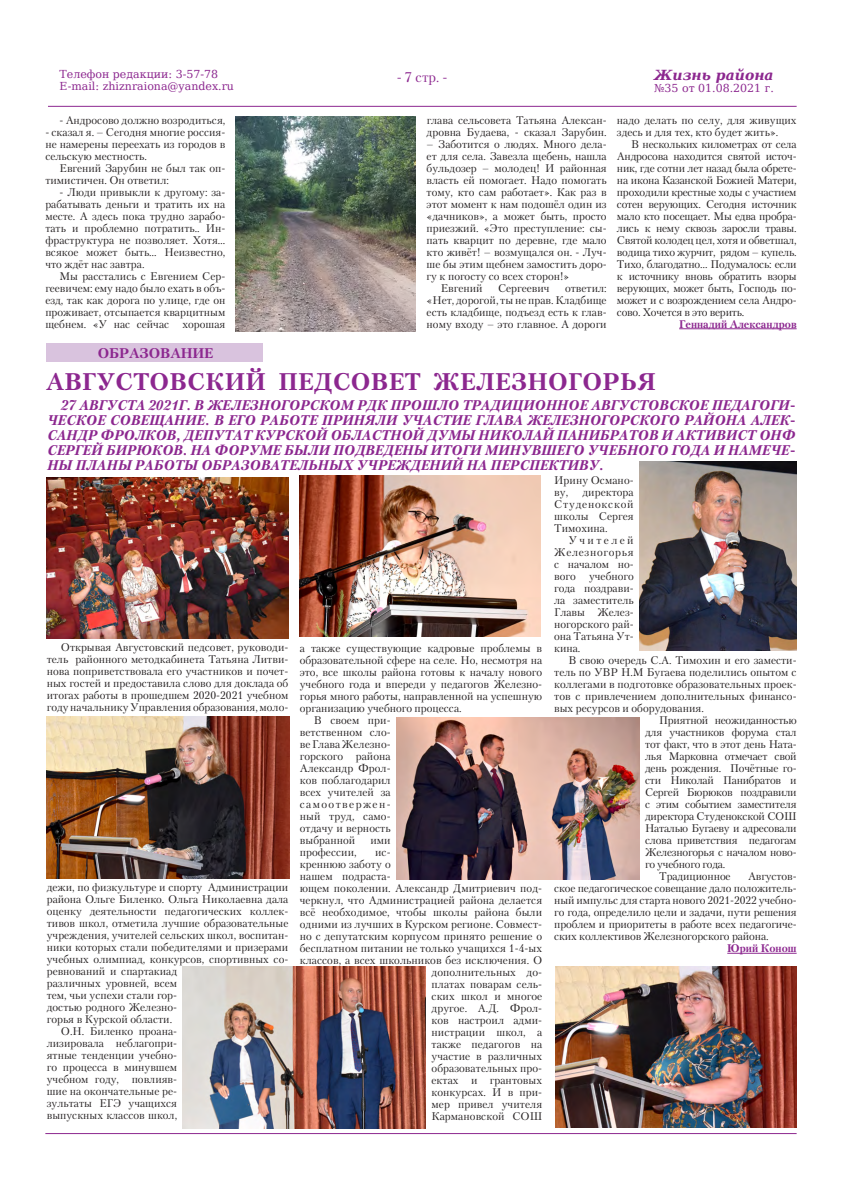
<style>
.page{position:relative;width:842px;height:1191px;background:#fff}
.page>*{position:absolute;margin:0;border:0;box-sizing:border-box;transform-origin:0 0}
.Заголовок{font:700 24px "Petersburg C";letter-spacing:.02em;color:#8c278f}
.Врезка{font:italic 700 14px/15px "Petersburg C";color:#8c278f;text-align:justify}
.t1{font:italic 700 14px "DejaVu Serif";color:#8c278f}
.t2{font:700 14px "Petersburg C";color:#8c278f}
.t3{font:14px "Petersburg C";color:#8c278f}
.Текст{font:11px/12px "Petersburg C";color:#231f20;text-align:justify}
.t4{font:11px "DejaVu Serif";color:#8c278f}
.Подпись{font:700 11px "Petersburg C";color:#8c278f}
</style>
<div class="page">
<hr style="left:727px;top:953px;width:70px;height:1px;background:#8c278f">
<hr style="left:48px;top:106px;width:749px;height:1px;background:#8c278f">
<hr style="left:45px;top:1133px;width:752px;height:1px;background:#8c278f">
<div style="left:46px;top:343px;width:216px;height:19px;background:#d9c3de"></div>
<img style="left:235px;top:116px;width:180px;height:215px">
<hr style="left:679px;top:328px;width:118px;height:1px;background:#8c278f">
<img style="left:299px;top:475px;width:241px;height:161px">
<img style="left:639px;top:462px;width:158px;height:189px">
<img style="left:183px;top:966px;width:243px;height:162px">
<img style="left:396px;top:717px;width:243px;height:162px">
<img style="left:555px;top:966px;width:242px;height:161px">
<img style="left:46px;top:477px;width:242px;height:161px">
<img style="left:46px;top:716px;width:243px;height:162px">
<p class="t4" style="left:60px;top:66px;width:160px">Телефон редакции: 3-57-78</p>
<p class="t4" style="left:60px;top:78px;width:176px">E-mail: zhiznraiona@yandex.ru</p>
<p class="Текст" style="left:60px;top:114px;width:167px">- Андросово должно возродиться,</p>
<p class="Текст" style="left:45px;top:126px;width:182px">- сказал я. – Сегодня многие россия&shy;не намерены переехать из городов в сельскую местность.</p>
<p class="Текст" style="left:45px;top:162px;width:181px;text-indent:14px">Евгений Зарубин не был так оп&shy;тимистичен. Он ответил:</p>
<p class="Текст" style="left:45px;top:186px;width:182px;text-indent:14px">- Люди привыкли к другому: за&shy;рабатывать деньги и тратить их на месте. А здесь пока трудно зарабо&shy;тать и проблемно потратить.. Ин&shy;фраструктура не позволяет. Хотя… всякое может быть… Неизвестно, что ждёт нас завтра.</p>
<p class="Текст" style="left:45px;top:270px;width:182px;text-indent:14px">Мы расстались с Евгением Сер&shy;геевичем: ему надо было ехать в объ&shy;езд, так как дорога по улице, где он проживает, отсыпается кварцитным щебнем. «У нас сейчас хорошая</p>
<p class="t2" style="left:98px;top:345px;width:117px">ОБРАЗОВАНИЕ</p>
<p class="t3" style="left:397px;top:68px;width:52px">- 7 стр. -</p>
<p class="Текст" style="left:427px;top:114px;width:182px">глава сельсовета Татьяна Алексан&shy;дровна Будаева, - сказал Зарубин.</p>
<p class="Текст" style="left:427px;top:138px;width:182px">– Заботится о людях. Много дела&shy;ет для села. Завезла щебень, нашла бульдозер – молодец! И районная власть ей помогает. Надо помогать тому, кто сам работает». Как раз в этот момент к нам подошёл один из «дачников», а может быть, просто приезжий. «Это преступление: сы&shy;пать кварцит по деревне, где мало кто живёт! – возмущался он. - Луч&shy;ше бы этим щебнем замостить доро&shy;гу к погосту со всех сторон!»</p>
<p class="Текст" style="left:441px;top:282px;width:43px">Евгений</p>
<p class="Текст" style="left:498px;top:282px;width:53px">Сергеевич</p>
<p class="Текст" style="left:427px;top:282px;width:182px;text-indent:138px">ответил: «Нет, дорогой, ты не прав. Кладбище есть кладбище, подъезд есть к глав&shy;ному входу – это главное. А дороги</p>
<p class="t1" style="left:654px;top:64px;width:121px">Жизнь района</p>
<p class="t4" style="left:654px;top:80px;width:121px">№35 от 01.08.2021 г.</p>
<p class="Текст" style="left:617px;top:114px;width:181px">надо делать по селу, для живущих здесь и для тех, кто будет жить».</p>
<p class="Текст" style="left:617px;top:138px;width:181px;text-indent:14px">В нескольких километрах от села Андросова находится святой источ&shy;ник, где сотни лет назад была обрете&shy;на икона Казанской Божией Матери, проходили крестные ходы с участием сотен верующих. Сегодня источник мало кто посещает. Мы едва пробра&shy;лись к нему сквозь заросли травы.<br>Святой колодец цел, хотя и обветшал, водица тихо журчит, рядом – купель.<br>Тихо, благодатно… Подумалось: если к источнику вновь обратить взоры верующих, может быть, Господь по&shy;может и с возрождением села Андро&shy;сово. Хочется в это верить.</p>
<p class="Подпись" style="left:679px;top:317px;width:119px">Геннадий Александров</p>
<p class="Заголовок" style="left:46px;top:368px;width:611px">АВГУСТОВСКИЙ ПЕДСОВЕТ ЖЕЛЕЗНОГОРЬЯ</p>
<p class="Врезка" style="left:47px;top:397px;width:750px;text-indent:14px">27 АВГУСТА 2021Г. В ЖЕЛЕЗНОГОРСКОМ РДК ПРОШЛО ТРАДИЦИОННОЕ АВГУСТОВСКОЕ ПЕДАГОГИ-ЧЕСКОЕ СОВЕЩАНИЕ. В ЕГО РАБОТЕ ПРИНЯЛИ УЧАСТИЕ ГЛАВА ЖЕЛЕЗНОГОРСКОГО РАЙОНА АЛЕК-САНДР ФРОЛКОВ, ДЕПУТАТ КУРСКОЙ ОБЛАСТНОЙ ДУМЫ НИКОЛАЙ ПАНИБРАТОВ И АКТИВИСТ ОНФ СЕРГЕЙ БИРЮКОВ. НА ФОРУМЕ БЫЛИ ПОДВЕДЕНЫ ИТОГИ МИНУВШЕГО УЧЕБНОГО ГОДА И НАМЕЧЕ-НЫ ПЛАНЫ РАБОТЫ ОБРАЗОВАТЕЛЬНЫХ УЧРЕЖДЕНИЙ НА ПЕРСПЕКТИВУ.</p>
<p class="Текст" style="left:47px;top:641px;width:243px;text-indent:14px">Открывая Августовский педсовет, руководи&shy;тель районного методкабинета Татьяна Литви&shy;нова поприветствовала его участников и почет&shy;ных гостей и предоставила слово для доклада об итогах работы в прошедшем 2020-2021 учебном году начальнику Управления образования, моло-</p>
<p class="Текст" style="left:47px;top:881px;width:243px;text-align:left">дежи, по физкультуре и спорту Администрации района Ольге Биленко. Ольга Николаевна дала оценку деятельности педагогических коллек&shy;тивов школ, отметила лучшие образовательные учреждения, учителей сельских школ, воспитан&shy;ники которых стали победителями и призерами учебных олимпиад, конкурсов, спортивных со&shy;ревнований и спартакиад<br>различных уровней, всем<br>тем, чьи успехи стали гор-<br>достью родного Железно-<br>горья в Курской области.</p>
<p class="Текст" style="left:47px;top:1025px;width:132px;text-indent:14px">О.Н. Биленко проана&shy;лизировала неблагопри&shy;ятные тенденции учебно&shy;го процесса в минувшем учебном году, повлияв&shy;шие на окончательные ре&shy;зультаты ЕГЭ учащихся выпускных классов школ,</p>
<p class="Текст" style="left:300px;top:641px;width:244px">а также существующие кадровые проблемы в образовательной сфере на селе. Но, несмотря на это, все школы района готовы к началу нового учебного года и впереди у педагогов Железно&shy;горья много работы, направленной на успешную организацию учебного процесса.</p>
<p class="Текст" style="left:300px;top:713px;width:92px;text-indent:14px">В своем при&shy;ветственном сло&shy;ве Глава Железно&shy;горского района Александр Фрол&shy;ков поблагодарил всех учителей за самоотвержен&shy;ный труд, само&shy;отдачу и верность выбранной</p>
<p class="Текст" style="left:370px;top:833px;width:22px">ими</p>
<p class="Текст" style="left:300px;top:845px;width:58px">профессии,</p>
<p class="Текст" style="left:375px;top:845px;width:17px">ис-</p>
<p class="Текст" style="left:300px;top:857px;width:92px">креннюю заботу о</p>
<p class="Текст" style="left:300px;top:869px;width:92px">нашем подраста-</p>
<p class="Текст" style="left:300px;top:881px;width:244px">ющем поколении. Александр Дмитриевич под-</p>
<p class="Текст" style="left:300px;top:893px;width:244px">черкнул, что Администрацией района делается</p>
<p class="Текст" style="left:300px;top:905px;width:244px">всё необходимое, чтобы школы района были</p>
<p class="Текст" style="left:300px;top:917px;width:244px">одними из лучших в Курском регионе. Совмест-</p>
<p class="Текст" style="left:300px;top:929px;width:244px">но с депутатским корпусом принято решение о</p>
<p class="Текст" style="left:300px;top:941px;width:244px">бесплатном питании не только учащихся 1-4-ых</p>
<p class="Текст" style="left:300px;top:953px;width:244px">классов, а всех школьников без исключения. О</p>
<p class="Текст" style="left:432px;top:965px;width:112px">дополнительных до-</p>
<p class="Текст" style="left:432px;top:977px;width:112px">платах поварам сель-</p>
<p class="Текст" style="left:432px;top:989px;width:112px">ских школ и многое</p>
<p class="Текст" style="left:432px;top:1001px;width:112px">другое. А.Д. Фрол-</p>
<p class="Текст" style="left:432px;top:1013px;width:112px">ков настроил адми-</p>
<p class="Текст" style="left:432px;top:1025px;width:112px">нистрации школ, а</p>
<p class="Текст" style="left:432px;top:1037px;width:112px">также педагогов на</p>
<p class="Текст" style="left:432px;top:1049px;width:112px">участие в различных</p>
<p class="Текст" style="left:432px;top:1061px;width:112px">образовательных про-</p>
<p class="Текст" style="left:432px;top:1073px;width:112px">ектах и грантовых</p>
<p class="Текст" style="left:432px;top:1085px;width:112px">конкурсах. И в при-</p>
<p class="Текст" style="left:432px;top:1097px;width:112px">мер привел учителя</p>
<p class="Текст" style="left:432px;top:1109px;width:112px">Кармановской СОШ</p>
<p class="Текст" style="left:554px;top:474px;width:81px">Ирину Османо&shy;ву,</p>
<p class="Текст" style="left:554px;top:486px;width:81px;text-indent:28px">директора Студенокской школы Сергея Тимохина.</p>
<p class="Текст" style="left:554px;top:534px;width:81px;text-indent:14px">Учителей Железногорья с началом но&shy;вого учебного года поздрави&shy;ла заместитель Главы Желез&shy;ногорского рай&shy;она Татьяна Ут&shy;кина.</p>
<p class="Текст" style="left:554px;top:654px;width:244px;text-indent:14px">В свою очередь С.А. Тимохин и его замести&shy;тель по УВР Н.М Бугаева поделились опытом с коллегами в подготовке образовательных проек&shy;тов с привлечением дополнительных финансо&shy;вых ресурсов и оборудования.</p>
<p class="Текст" style="left:645px;top:714px;width:153px;text-indent:14px">Приятной неожиданностью для участников форума стал тот факт, что в этот день Ната&shy;лья Марковна отмечает свой день рождения. Почётные го&shy;сти Николай Панибратов и Сергей Бюрюков поздравили с этим событием заместителя директора Студенокской СОШ Наталью Бугаеву и адресовали слова приветствия педагогам Железногорья с началом ново&shy;го учебного года.</p>
<p class="Текст" style="left:659px;top:870px;width:73px">Традиционное</p>
<p class="Текст" style="left:554px;top:870px;width:244px;text-indent:194px">Августов&shy;ское педагогическое совещание дало положитель&shy;ный импульс для старта нового 2021-2022 учебно&shy;го года, определило цели и задачи, пути решения проблем и приоритеты в работе всех педагогиче&shy;ских коллективов Железногорского района.</p>
<p class="Подпись" style="left:727px;top:942px;width:71px">Юрий Конош</p>
</div>
